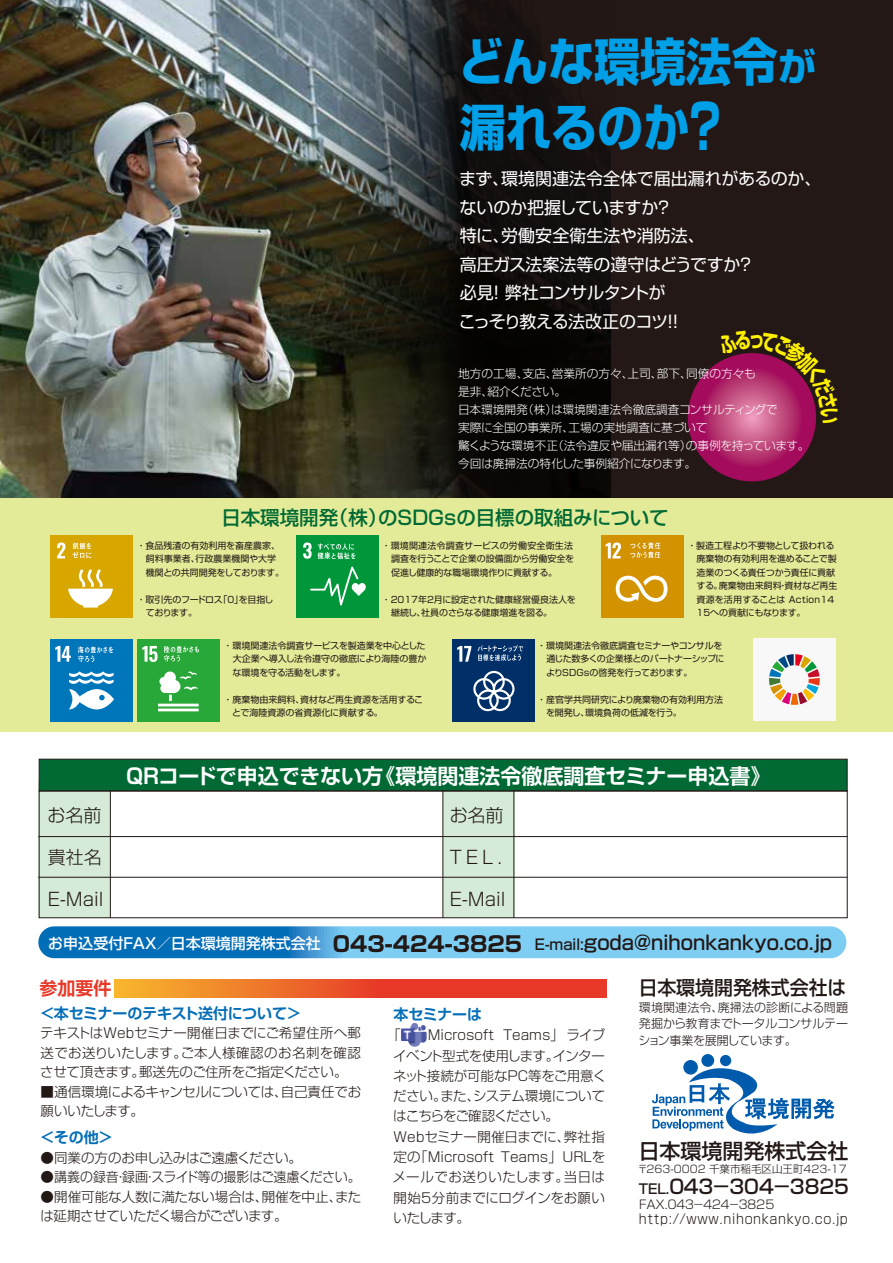
<style>
.page{position:relative;width:893px;height:1263px;background:#fff}
.page>*{position:absolute;margin:0;border:0;box-sizing:border-box;transform-origin:0 0}
.t1{font:700 51px/66px "Shin Go Pr 5";color:#00a0e9;scale:.9 1}
.t2{font:700 21px "Shin Go Pr 5 De";color:#fff}
.t3{font:500 21px "Shin Go Pr 5";color:#221815}
.t4{font:500 19.5px "Shin Go Pr 5";color:#221815}
.t5{font:500 19.5px "Shin Go Pr 5";color:#006934}
.t6{font:300 18px "Shin Go Pr 5";color:#221815}
.t7{font:700 18px "Shin Go Pr 5 De";color:#e83828}
.t8{font:16.95px/28.5px "Shin Go Pr 5";letter-spacing:-.01em;color:#fff}
.t9{font:700 15px "Shin Go Pr 5 De";letter-spacing:-.015em;color:#036eb8}
.t10{font:300 13.5px/20.2px "Shin Go Pr 5";letter-spacing:-.015em;color:#221815}
.t11{font:300 13.5px "Shin Go Pr 5";letter-spacing:.05em;color:#221815;scale:.94 1}
.t12{font:300 12px/16.5px "Shin Go Pr 5";letter-spacing:-.035em;color:#221815;text-align:justify}
.t13{font:300 12px "Shin Go Pr 5";letter-spacing:-.28em;color:#221815}
.t14{font:300 11.7px/18px "Shin Go Pr 5";color:#fff}
.t15{font:300 10.5px "Shin Go Pr 5";color:#221815}
.t16{font:9px/13.5px "Shin Go Pr 5";color:#221815}
.t17{font:9px/13.5px "Shin Go Pr 5";letter-spacing:-.025em;color:#221815}
.t18{font:9px/13.5px "Shin Go Pr 5";letter-spacing:-.035em;color:#221815}
.s1{font-size:38.25px}
.s2{font-size:61.2px}
.s3{font-size:15px;color:#fff}
.s4{font-weight:700;font-size:21.3px}
.s5{font-size:14.7px}
.s6{font-size:13.5px}
</style>
<div class="page">
<img style="left:0;top:0;width:316px;height:498px">
<svg style="left:316px;top:0;width:577px;height:498px;background:#221c19"></svg>
<svg style="left:688px;top:353px;width:128px;height:128px;background:#af266a"></svg>
<svg style="left:114px;top:979px;width:492px;height:18px;background:#eb5c29"></svg>
<div style="left:701px;top:1054px;width:13px;height:13px;background:#005bac;border-radius:50%"></div>
<div style="left:720px;top:1055px;width:11px;height:11px;background:#005bac;border-radius:50%"></div>
<svg style="left:652px;top:1061px;width:183px;height:73px"></svg>
<div style="left:0;top:498px;width:893px;height:234px;background:#e3eb98"></div>
<div style="left:50px;top:535px;width:83px;height:83px;background:#d7a700"></div>
<svg style="left:57px;top:542px;width:8px;height:16px"></svg>
<svg style="left:68px;top:569px;width:45px;height:38px"></svg>
<svg style="left:73px;top:543px;width:18px;height:15px"></svg>
<div style="left:297px;top:535px;width:82px;height:83px;background:#00973b"></div>
<svg style="left:303px;top:542px;width:9px;height:17px"></svg>
<svg style="left:310px;top:567px;width:56px;height:38px"></svg>
<svg style="left:318px;top:543px;width:38px;height:16px"></svg>
<div style="left:601px;top:535px;width:82px;height:83px;background:#d39200"></div>
<svg style="left:605px;top:542px;width:16px;height:16px"></svg>
<svg style="left:616px;top:575px;width:51px;height:27px"></svg>
<svg style="left:630px;top:542px;width:30px;height:16px"></svg>
<div style="left:50px;top:639px;width:83px;height:82px;background:#0076ba"></div>
<svg style="left:55px;top:646px;width:16px;height:16px"></svg>
<svg style="left:69px;top:671px;width:45px;height:38px"></svg>
<svg style="left:78px;top:646px;width:35px;height:16px"></svg>
<div style="left:137px;top:639px;width:83px;height:82px;background:#28a838"></div>
<svg style="left:142px;top:646px;width:16px;height:16px"></svg>
<hr style="left:158px;top:704px;width:41px;height:2px;background:#fff">
<hr style="left:158px;top:708px;width:41px;height:3px;background:#fff">
<svg style="left:159px;top:671px;width:39px;height:30px"></svg>
<svg style="left:164px;top:646px;width:35px;height:16px"></svg>
<div style="left:452px;top:639px;width:83px;height:82px;background:#003067"></div>
<svg style="left:457px;top:646px;width:14px;height:16px"></svg>
<svg style="left:473px;top:671px;width:42px;height:40px"></svg>
<svg style="left:477px;top:645px;width:46px;height:16px"></svg>
<div style="left:753px;top:638px;width:83px;height:83px;background:#f8f8f8"></div>
<svg style="left:769px;top:654px;width:51px;height:51px"></svg>
<div style="left:39px;top:780px;width:71px;height:138px;background:#d5ead7"></div>
<div style="left:443px;top:780px;width:71px;height:138px;background:#d5ead7"></div>
<div style="left:39px;top:759px;width:808px;height:32px;background:#006934;border:1px solid #221815"></div>
<hr style="left:38px;top:836px;width:809px;height:1px;background:#221815">
<hr style="left:38px;top:877px;width:809px;height:1px;background:#221815">
<hr style="left:442px;top:790px;width:1px;height:128px;background:#221815">
<hr style="left:110px;top:790px;width:1px;height:128px;background:#221815">
<hr style="left:513px;top:790px;width:1px;height:128px;background:#221815">
<svg style="left:38px;top:926px;width:808px;height:32px;background:#56addf"></svg>
<img style="left:401px;top:1023px;width:26px;height:24px">
<svg style="left:718px;top:330px;width:121px;height:93px;background:#702746"></svg>
<h1 class="t1" style="left:458px;top:25px;width:399px">どんな環境法令<span class="s1">が</span>漏れるのか<span class="s2">？</span></h1>
<h3 class="t8" style="left:459px;top:163px;width:364px">まず、環境関連法令全体で届出漏れがあるのか、ないのか把握していますか？<br>特に、労働安全衛生法や消防法、<br>高圧ガス法案法等の遵守はどうですか？<br>必見！ 弊社コンサルタントが<br>こっそり教える法改正のコツ!!</h3>
<p class="t14" style="left:458px;top:363px;width:353px">地方の工場、支店、営業所の方々、上司、部下、同僚の方々も<br>是非、紹介ください。<br>日本環境開発（株）は環境関連法令徹底調査コンサルティングで<br>実際に全国の事業所、工場の実地調査に基づいて<br>驚くような環境不正（法令違反や届出漏れ等）の事例を持っています。今回は廃掃法の特化した事例紹介になります。</p>
<h3 class="t5" style="left:222px;top:502px;width:449px">日本環境開発（株）のSDGsの目標の取組みについて</h3>
<p class="t16" style="left:146px;top:538px;width:140px;text-indent:-9px">・食品残渣の有効利用を畜産農家、飼料事業者、行政農業機関や大学機関との共同開発をしております。</p>
<p class="t18" style="left:146px;top:592px;width:129px;text-indent:-9px">・取引先のフードロス「0」を目指しております。</p>
<p class="t16" style="left:391px;top:538px;width:185px;text-indent:-9px">・環境関連法令調査サービスの労働安全衛生法調査を行うことで企業の設備面から労働安全を促進し健康的な職場環境作りに貢献する。</p>
<p class="t16" style="left:391px;top:592px;width:186px;text-indent:-9px">・2017年2月に設定された健康経営優良法人を継続し、社員のさらなる健康増進を図る。</p>
<p class="t16" style="left:233px;top:638px;width:195px;text-align:justify;text-indent:-9px">・環境関連法令調査サービスを製造業を中心とした大企業へ導入し法令遵守の徹底により海陸の豊かな環境を守る活動をします。</p>
<p class="t16" style="left:232px;top:692px;width:192px;text-indent:-9px">・廃棄物由来飼料、資材など再生資源を活用することで海陸資源の省資源化に貢献する。</p>
<p class="t16" style="left:696px;top:538px;width:142px;text-indent:-9px">・製造工程より不要物として扱われる廃棄物の有効利用を進めることで製造業のつくる責任つかう責任に貢献する。廃棄物由来飼料・資材など再生資源を活用することは Action14<br>15への貢献にもなります。</p>
<p class="t17" style="left:546px;top:638px;width:180px;text-indent:-9px">・環境関連法令徹底調査セミナーやコンサルを通じた数多くの企業様とのパートナーシップによりSDGsの啓発を行っております。</p>
<p class="t16" style="left:546px;top:692px;width:179px;text-indent:-9px">・産官学共同研究により廃棄物の有効利用方法を開発し、環境負荷の低減を行う。</p>
<h2 class="t2" style="left:126px;top:759px;width:647px">QRコードで申込できない方《環境関連法令徹底調査セミナー申込書》</h2>
<h3 class="t6" style="left:450px;top:800px;width:55px">お名前</h3>
<h3 class="t6" style="left:447px;top:842px;width:57px">ＴＥＬ.</h3>
<h3 class="t6" style="left:450px;top:884px;width:57px">E-Mail</h3>
<h3 class="t4" style="left:48px;top:927px;width:785px"><span class="s3">お申込受付FAX／日本環境開発株式会社</span> <span class="s4">043-424-3825</span> <span class="s5">E-mail:</span>goda@nihonkankyo.co.jp</h3>
<h3 class="t6" style="left:48px;top:800px;width:55px">お名前</h3>
<h3 class="t6" style="left:48px;top:842px;width:56px">貴社名</h3>
<h3 class="t6" style="left:48px;top:884px;width:57px">E-Mail</h3>
<h3 class="t7" style="left:40px;top:973px;width:73px">参加要件</h3>
<h3 class="t9" style="left:40px;top:1001px;width:262px">＜本セミナーのテキスト送付について＞</h3>
<h3 class="t10" style="left:40px;top:1022px;width:322px;line-height:19.5px;text-align:justify">テキストはWebセミナー開催日までにご希望住所へ郵送でお送りいたします。ご本人様確認のお名刺を確認させて頂きます。郵送先のご住所をご指定ください。</h3>
<h3 class="t10" style="left:41px;top:1081px;width:322px;line-height:19.5px">■通信環境によるキャンセルについては、自己責任でお願いいたします。</h3>
<h3 class="t9" style="left:40px;top:1125px;width:74px">＜その他＞</h3>
<h3 class="t10" style="left:41px;top:1146px;width:263px">●同業の方のお申し込みはご遠慮ください。</h3>
<h3 class="t10" style="left:41px;top:1166px;width:322px">●講義の録音・録画・スライド等の撮影はご遠慮ください。</h3>
<h3 class="t10" style="left:40px;top:1186px;width:322px;line-height:19.5px">●開催可能な人数に満たない場合は、開催を中止、または延期させていただく場合がございます。</h3>
<h3 class="t9" style="left:394px;top:1002px;width:90px">本セミナーは</h3>
<h3 class="t10" style="left:393px;top:1024px;width:215px;text-indent:-5px">「　　Microsoft Teams」 ライブイベント型式を使用します。インターネット接続が可能なPC等をご用意ください。また、システム環境についてはこちらをご確認ください。<br>Webセミナー開催日までに、弊社指定の「Microsoft Teams」URLをメールでお送りいたします。当日は開始5分前までにログインをお願いいたします。</h3>
<h3 class="t4" style="left:639px;top:972px;width:209px">日本環境開発株式会社は</h3>
<h3 class="t12" style="left:638px;top:998px;width:211px">環境関連法令、廃掃法の診断による問題発掘から教育までトータルコンサルテーション事業を展開しています。</h3>
<h2 class="t3" style="left:639px;top:1134px;width:211px">日本環境開発株式会社</h2>
<p class="t15" style="left:637px;top:1160px;width:211px">〒263-0002 千葉市稲毛区山王町423-17</p>
<h3 class="t4" style="left:639px;top:1170px;width:212px"><span class="s6">TEL.</span>０４３－304－3825</h3>
<h3 class="t13" style="left:637px;top:1194px;width:139px">ＦＡＸ.０４３－４２４－３８2 5</h3>
<h3 class="t11" style="left:639px;top:1207px;width:224px">http://www.nihonkankyo.co.jp</h3>
</div>
